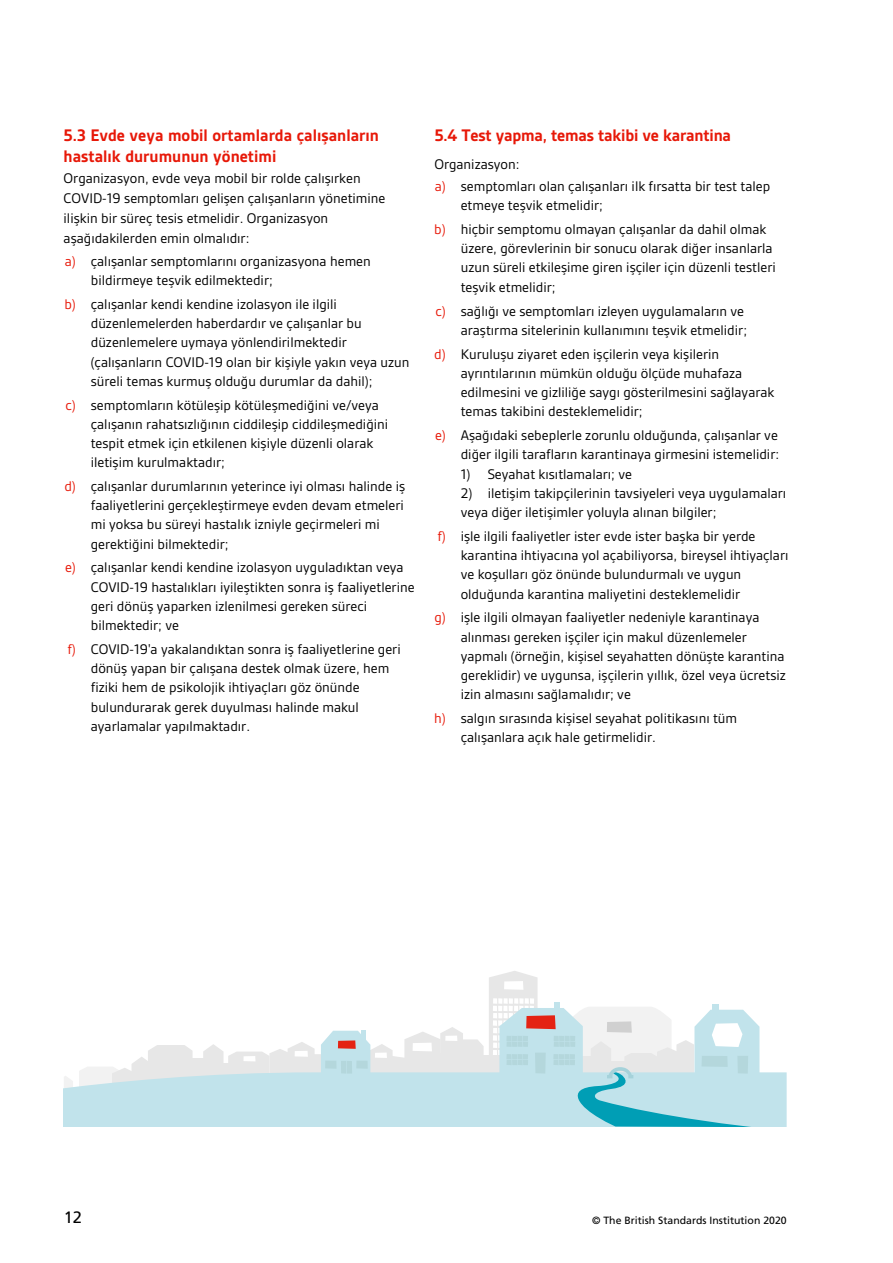
<style>
.page{position:relative;width:893px;height:1263px;background:#fff}
.page>*{position:absolute;margin:0;border:0;box-sizing:border-box;transform-origin:0 0}
.BODY_COPY__4mm{font:700 18px/21px "Gesta";color:#e71808}
.t1{font:16.5px "Frutiger";color:#000}
.BODY_COPY__4mm-2{font:15px/19.2px "Gesta";color:#000}
.t2{font:10.5px "Frutiger";color:#000}
.s1{color:#e71808}
</style>
<div class="page">
<svg style="left:64px;top:971px;width:723px;height:156px"></svg>
<div style="left:375px;top:1052px;width:12px;height:6px;background:#fff"></div>
<div style="left:295px;top:1051px;width:13px;height:6px;background:#fff"></div>
<div style="left:243px;top:1056px;width:13px;height:5px;background:#fff"></div>
<p class="BODY_COPY__4mm" style="left:64px;top:125px;width:317px">5.3 Evde veya mobil ortamlarda çalışanların hastalık durumunun yönetimi</p>
<p class="BODY_COPY__4mm-2" style="left:64px;top:168px;width:323px;line-height:20px">Organizasyon, evde veya mobil bir rolde çalışırken COVID-19 semptomları gelişen çalışanların yönetimine ilişkin bir süreç tesis etmelidir. Organizasyon aşağıdakilerden emin olmalıdır:</p>
<p class="BODY_COPY__4mm-2" style="left:91px;top:251px;width:282px;text-indent:-26px"><span class="s1">a)</span> çalışanlar semptomlarını organizasyona hemen bildirmeye teşvik edilmektedir;</p>
<p class="BODY_COPY__4mm-2" style="left:91px;top:294px;width:320px;text-indent:-26px"><span class="s1">b)</span> çalışanlar kendi kendine izolasyon ile ilgili düzenlemelerden haberdardır ve çalışanlar bu düzenlemelere uymaya yönlendirilmektedir (çalışanların COVID-19 olan bir kişiyle yakın veya uzun süreli temas kurmuş olduğu durumlar da dahil);</p>
<p class="BODY_COPY__4mm-2" style="left:91px;top:395px;width:299px;text-indent:-25px"><span class="s1">c)</span> semptomların kötüleşip kötüleşmediğini ve/veya çalışanın rahatsızlığının ciddileşip ciddileşmediğini tespit etmek için etkilenen kişiyle düzenli olarak iletişim kurulmaktadır;</p>
<p class="BODY_COPY__4mm-2" style="left:91px;top:476px;width:316px;text-indent:-26px"><span class="s1">d)</span> çalışanlar durumlarının yeterince iyi olması halinde iş faaliyetlerini gerçekleştirmeye evden devam etmeleri mi yoksa bu süreyi hastalık izniyle geçirmeleri mi gerektiğini bilmektedir;</p>
<p class="BODY_COPY__4mm-2" style="left:91px;top:558px;width:325px;text-indent:-26px"><span class="s1">e)</span> çalışanlar kendi kendine izolasyon uyguladıktan veya COVID-19 hastalıkları iyileştikten sonra iş faaliyetlerine geri dönüş yaparken izlenilmesi gereken süreci bilmektedir; ve</p>
<p class="BODY_COPY__4mm-2" style="left:91px;top:639px;width:311px;text-indent:-23px"><span class="s1">f)</span> COVID-19'a yakalandıktan sonra iş faaliyetlerine geri dönüş yapan bir çalışana destek olmak üzere, hem fiziki hem de psikolojik ihtiyaçları göz önünde bulundurarak gerek duyulması halinde makul ayarlamalar yapılmaktadır.</p>
<p class="BODY_COPY__4mm" style="left:434px;top:124px;width:298px">5.4 Test yapma, temas takibi ve karantina</p>
<p class="BODY_COPY__4mm-2" style="left:434px;top:154px;width:87px">Organizasyon:</p>
<p class="BODY_COPY__4mm-2" style="left:461px;top:176px;width:311px;text-indent:-26px"><span class="s1">a)</span> semptomları olan çalışanları ilk fırsatta bir test talep etmeye teşvik etmelidir;</p>
<p class="BODY_COPY__4mm-2" style="left:461px;top:219px;width:317px;text-indent:-26px"><span class="s1">b)</span> hiçbir semptomu olmayan çalışanlar da dahil olmak üzere, görevlerinin bir sonucu olarak diğer insanlarla uzun süreli etkileşime giren işçiler için düzenli testleri teşvik etmelidir;</p>
<p class="BODY_COPY__4mm-2" style="left:435px;top:301px;width:313px;text-align:right"><span class="s1">c)</span> sağlığı ve semptomları izleyen uygulamaların ve araştırma sitelerinin kullanımını teşvik etmelidir;</p>
<p class="BODY_COPY__4mm-2" style="left:461px;top:344px;width:315px;text-indent:-26px"><span class="s1">d)</span> Kuruluşu ziyaret eden işçilerin veya kişilerin ayrıntılarının mümkün olduğu ölçüde muhafaza edilmesini ve gizliliğe saygı gösterilmesini sağlayarak temas takibini desteklemelidir;</p>
<p class="BODY_COPY__4mm-2" style="left:435px;top:426px;width:346px;text-align:right"><span class="s1">e)</span> Aşağıdaki sebeplerle zorunlu olduğunda, çalışanlar ve diğer ilgili tarafların karantinaya girmesini istemelidir:</p>
<p class="BODY_COPY__4mm-2" style="left:461px;top:464px;width:173px">1) Seyahat kısıtlamaları; ve</p>
<p class="BODY_COPY__4mm-2" style="left:461px;top:483px;width:327px">2) iletişim takipçilerinin tavsiyeleri veya uygulamaları veya diğer iletişimler yoluyla alınan bilgiler;</p>
<p class="BODY_COPY__4mm-2" style="left:461px;top:526px;width:329px;text-indent:-23px"><span class="s1">f)</span> işle ilgili faaliyetler ister evde ister başka bir yerde karantina ihtiyacına yol açabiliyorsa, bireysel ihtiyaçları ve koşulları göz önünde bulundurmalı ve uygun olduğunda karantina maliyetini desteklemelidir</p>
<p class="BODY_COPY__4mm-2" style="left:461px;top:608px;width:327px;text-indent:-26px"><span class="s1">g)</span> işle ilgili olmayan faaliyetler nedeniyle karantinaya alınması gereken işçiler için makul düzenlemeler yapmalı (örneğin, kişisel seyahatten dönüşte karantina gereklidir) ve uygunsa, işçilerin yıllık, özel veya ücretsiz izin almasını sağlamalıdır; ve</p>
<p class="BODY_COPY__4mm-2" style="left:461px;top:709px;width:278px;text-indent:-27px"><span class="s1">h)</span> salgın sırasında kişisel seyahat politikasını tüm çalışanlara açık hale getirmelidir.</p>
<p class="t1" style="left:64px;top:1207px;width:20px">12</p>
<p class="t2" style="left:592px;top:1214px;width:196px">© The British Standards Institution 2020</p>
</div>
